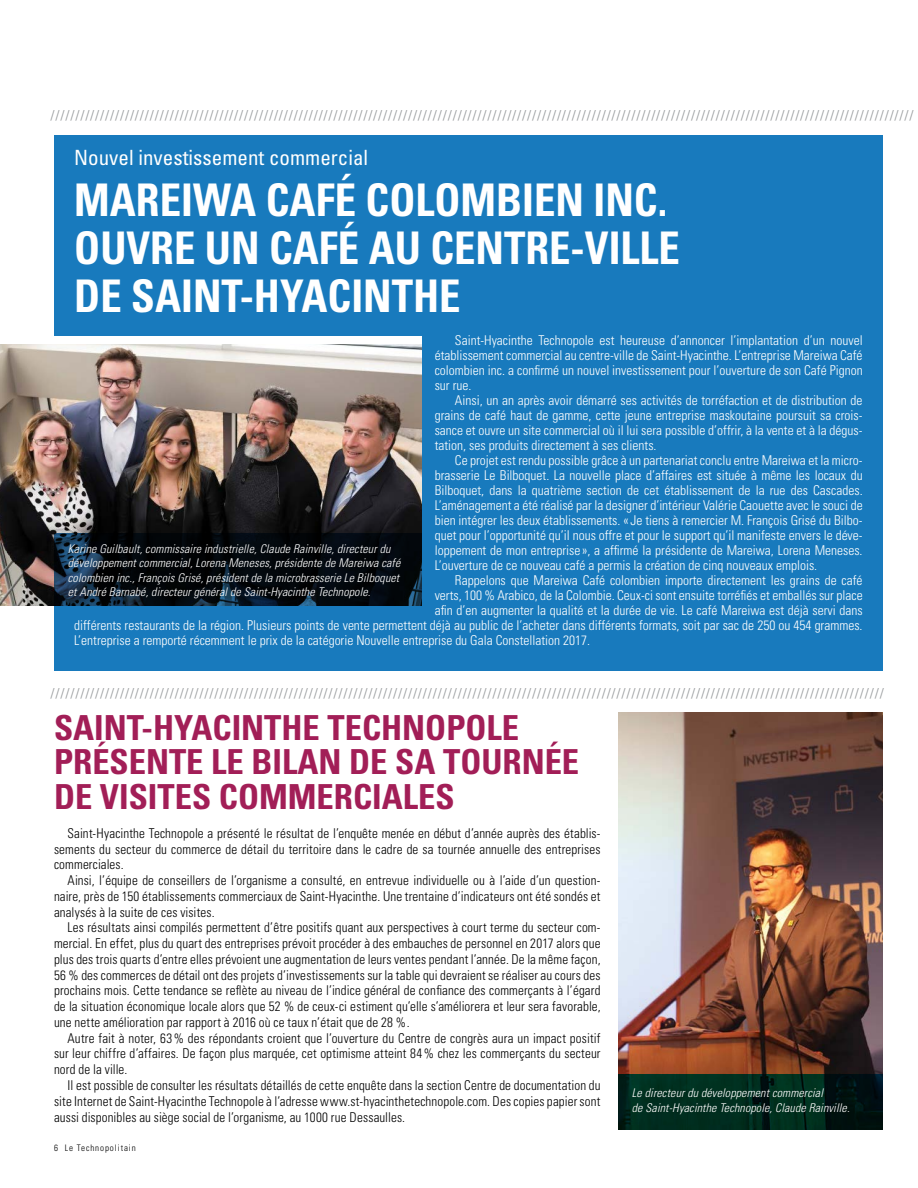
<style>
.page{position:relative;width:918px;height:1188px;background:#fff}
.page>*{position:absolute;margin:0;border:0;box-sizing:border-box;transform-origin:0 0}
.t1{font:700 condensed 45px/48px "Univers";color:#fff;scale:.95 1}
.t2{font:700 condensed 34.5px/34.5px "Univers";color:#a21e57}
.t3{font:condensed 21px "Univers";color:#fff}
.t4{font:15px "Minion Pro";color:#979a9c}
.t5{font:300 condensed 13.5px/15px "Univers";color:#fff;text-align:justify}
.t6{font:300 condensed 13.5px/15.8px "Univers";letter-spacing:.01em;color:#000;text-align:justify}
.t7{font:italic 300 condensed 12px/14.4px "Univers";letter-spacing:.01em;color:#fff}
.t8{font:300 condensed 9px "Univers";letter-spacing:.1em;color:#000}
</style>
<div class="page">
<div style="left:54px;top:135px;width:829px;height:536px;background:#187abd"></div>
<div style="left:0;top:337px;width:421px;height:269px;background:#fff"></div>
<img style="left:0;top:345px;width:421px;height:261px">
<svg style="left:54px;top:534px;width:367px;height:72px;background:#050e16"></svg>
<img style="left:619px;top:712px;width:264px;height:363px">
<svg style="left:619px;top:1075px;width:264px;height:55px;background:#00261b"></svg>
<p class="t4" style="left:50px;top:106px;width:865px">//////////////////////////////////////////////////////////////////////////////////////////////////////////////////////////////////////////////////////////////////////////////</p>
<h3 class="t3" style="left:74px;top:144px;width:295px">Nouvel investissement commercial</h3>
<h1 class="t1" style="left:74px;top:176px;width:639px">MAREIWA CAFÉ COLOMBIEN INC.<br>OUVRE UN CAFÉ AU CENTRE-VILLE<br>DE SAINT-HYACINTHE</h1>
<p class="t5" style="left:435px;top:333px;width:429px;text-indent:20px">Saint-Hyacinthe Technopole est heureuse d’annoncer l’implantation d’un nouvel établissement commercial au centre-ville de Saint-Hyacinthe. L’entreprise Mareiwa Café colombien inc. a confirmé un nouvel investissement pour l’ouverture de son Café Pignon sur rue.</p>
<p class="t5" style="left:435px;top:393px;width:429px;text-indent:20px">Ainsi, un an après avoir démarré ses activités de torréfaction et de distribution de grains de café haut de gamme, cette jeune entreprise maskoutaine poursuit sa crois&shy;sance et ouvre un site commercial où il lui sera possible d’offrir, à la vente et à la dégus&shy;tation, ses produits directement à ses clients.</p>
<p class="t5" style="left:435px;top:453px;width:430px;text-indent:20px">Ce projet est rendu possible grâce à un partenariat conclu entre Mareiwa et la micro&shy;brasserie Le Bilboquet. La nouvelle place d’affaires est située à même les locaux du Bilboquet, dans la quatrième section de cet établissement de la rue des Cascades.<br>L’aménagement a été réalisé par la designer d’intérieur Valérie Caouette avec le souci de bien intégrer les deux établissements. « Je tiens à remercier M. François Grisé du Bilbo&shy;quet pour l’opportunité qu’il nous offre et pour le support qu’il manifeste envers le déve&shy;loppement de mon entreprise », a affirmé la présidente de Mareiwa, Lorena Meneses.<br>L’ouverture de ce nouveau café a permis la création de cinq nouveaux emplois.</p>
<p class="t5" style="left:455px;top:573px;width:409px">Rappelons que Mareiwa Café colombien importe directement les grains de café</p>
<p class="t5" style="left:435px;top:588px;width:429px">verts, 100 % Arabico, de la Colombie. Ceux-ci sont ensuite torréfiés et emballés sur place</p>
<p class="t5" style="left:435px;top:603px;width:429px">afin d’en augmenter la qualité et la durée de vie. Le café Mareiwa est déjà servi dans</p>
<p class="t5" style="left:74px;top:618px;width:790px">différents restaurants de la région. Plusieurs points de vente permettent déjà au public de l’acheter dans différents formats, soit par sac de 250 ou 454 grammes.</p>
<p class="t5" style="left:74px;top:633px;width:517px">L’entreprise a remporté récemment le prix de la catégorie Nouvelle entreprise du Gala Constellation 2017.</p>
<p class="t7" style="left:68px;top:541px;width:334px">Karine Guilbault, commissaire industrielle, Claude Rainville, directeur du développement commercial, Lorena Meneses, présidente de Mareiwa café colombien inc., François Grisé, président de la microbrasserie Le Bilboquet et André Barnabé, directeur général de Saint-Hyacinthe Technopole.</p>
<p class="t4" style="left:50px;top:683px;width:836px">////////////////////////////////////////////////////////////////////////////////////////////////////////////////////////////////////////////////////////////////////////</p>
<h2 class="t2" style="left:54px;top:710px;width:527px">SAINT-HYACINTHE TECHNOPOLE<br>PRÉSENTE LE BILAN DE SA TOURNÉE<br>DE VISITES COMMERCIALES</h2>
<p class="t6" style="left:54px;top:825px;width:548px;text-indent:14px">Saint-Hyacinthe Technopole a présenté le résultat de l’enquête menée en début d’année auprès des établis&shy;sements du secteur du commerce de détail du territoire dans le cadre de sa tournée annuelle des entreprises commerciales.</p>
<p class="t6" style="left:54px;top:873px;width:548px;text-indent:14px">Ainsi, l’équipe de conseillers de l’organisme a consulté, en entrevue individuelle ou à l’aide d’un question&shy;naire, près de 150 établissements commerciaux de Saint-Hyacinthe. Une trentaine d’indicateurs ont été sondés et analysés à la suite de ces visites.</p>
<p class="t6" style="left:54px;top:920px;width:548px;text-indent:14px">Les résultats ainsi compilés permettent d’être positifs quant aux perspectives à court terme du secteur com&shy;mercial. En effet, plus du quart des entreprises prévoit procéder à des embauches de personnel en 2017 alors que plus des trois quarts d’entre elles prévoient une augmentation de leurs ventes pendant l’année. De la même façon, 56 % des commerces de détail ont des projets d’investissements sur la table qui devraient se réaliser au cours des prochains mois. Cette tendance se reflète au niveau de l’indice général de confiance des commerçants à l’égard de la situation économique locale alors que 52 % de ceux-ci estiment qu’elle s’améliorera et leur sera favorable, une nette amélioration par rapport à 2016 où ce taux n’était que de 28 %.</p>
<p class="t6" style="left:54px;top:1030px;width:548px;text-indent:14px">Autre fait à noter, 63% des répondants croient que l’ouverture du Centre de congrès aura un impact positif sur leur chiffre d’affaires. De façon plus marquée, cet optimisme atteint 84% chez les commerçants du secteur nord de la ville.</p>
<p class="t6" style="left:54px;top:1077px;width:548px;text-indent:14px">Il est possible de consulter les résultats détaillés de cette enquête dans la section Centre de documentation du site Internet de Saint-Hyacinthe Technopole à l’adresse www.st-hyacinthetechnopole.com. Des copies papier sont aussi disponibles au siège social de l’organisme, au 1000 rue Dessaulles.</p>
<p class="t8" style="left:54px;top:1142px;width:83px">6 Le Technopolitain</p>
<p class="t7" style="left:632px;top:1086px;width:219px">Le directeur du développement commercial<br>de Saint-Hyacinthe Technopole, Claude Rainville.</p>
</div>
